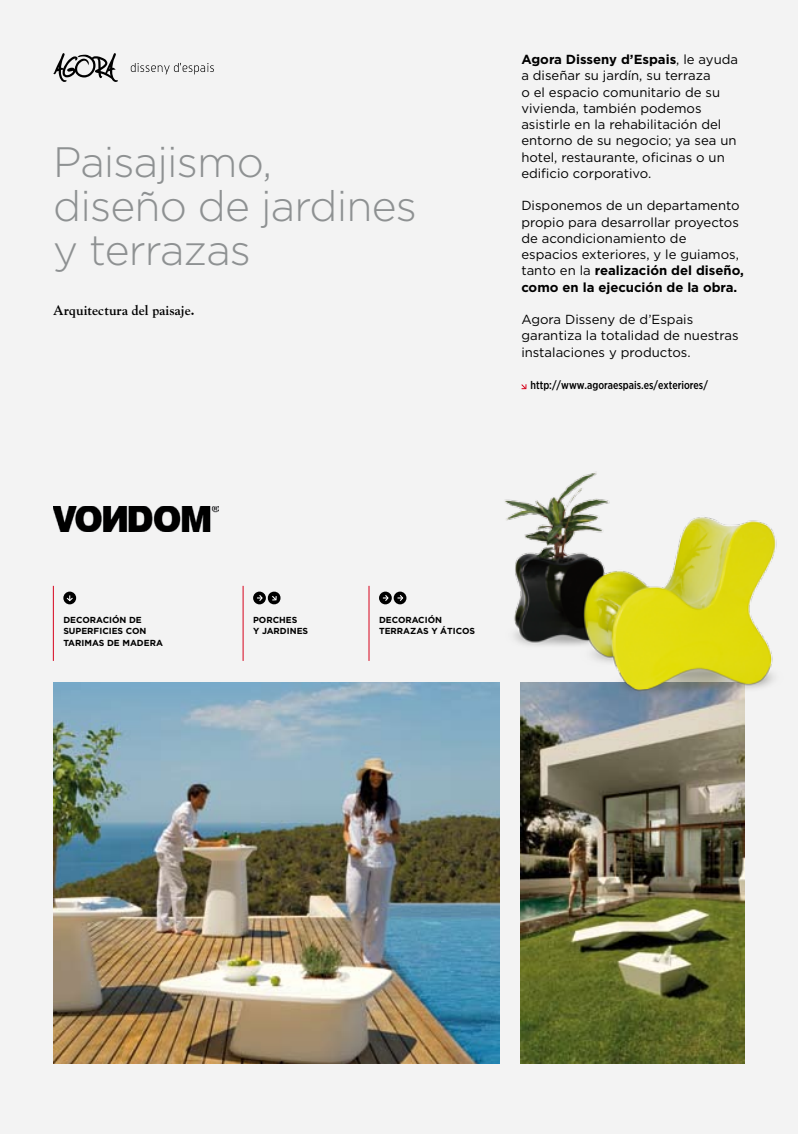
<style>
.page{position:relative;width:798px;height:1134px;background:#fff}
.page>*{position:absolute;margin:0;border:0;box-sizing:border-box;transform-origin:0 0}
.t1{font:300 42.5px/43.8px "Gotham";letter-spacing:-.02em;color:#8e9192}
.t2{font:700 13.75px "Goudy";color:#000}
.t3{font:13.12px/16.2px "Gotham";color:#000}
.t4{font:500 11.25px "Gotham Narrow";color:#000}
.t5{font:700 8.75px/11.2px "Gotham";color:#000}
.s1{font-weight:700}
</style>
<div class="page">
<div style="left:0;top:0;width:797px;height:1134px;background:#f3f3f3"></div>
<img style="left:520px;top:722px;width:224px;height:341px">
<svg style="left:521px;top:384px;width:5px;height:6px"></svg>
<img style="left:53px;top:682px;width:446px;height:381px">
<hr style="left:53px;top:586px;width:1px;height:75px;background:#d7031c">
<div style="left:63px;top:592px;width:13px;height:12px;background:#000;border-radius:50%"></div>
<svg style="left:66px;top:595px;width:7px;height:7px"></svg>
<div style="left:253px;top:592px;width:13px;height:12px;background:#000;border-radius:50%"></div>
<svg style="left:257px;top:591px;width:24px;height:14px"></svg>
<hr style="left:243px;top:586px;width:1px;height:75px;background:#d7031c">
<div style="left:379px;top:592px;width:12px;height:12px;background:#000;border-radius:50%"></div>
<svg style="left:383px;top:595px;width:6px;height:6px"></svg>
<div style="left:393px;top:592px;width:13px;height:12px;background:#000;border-radius:50%"></div>
<svg style="left:397px;top:595px;width:7px;height:6px"></svg>
<hr style="left:368px;top:586px;width:1px;height:75px;background:#d7031c">
<svg style="left:53px;top:53px;width:65px;height:29px"></svg>
<svg style="left:131px;top:63px;width:83px;height:11px"></svg>
<img style="left:494px;top:473px;width:283px;height:249px">
<img style="left:53px;top:507px;width:165px;height:25px">
<h1 class="t1" style="left:53px;top:140px;width:365px">Paisajismo,<br>diseño de jardines y terrazas</h1>
<p class="t2" style="left:53px;top:302px;width:143px">Arquitectura del paisaje.</p>
<p class="t3" style="left:521px;top:51px;width:218px"><span class="s1">Agora Disseny d’Espais</span>, le ayuda a diseñar su jardín, su terraza<br>o el espacio comunitario de su vivienda, también podemos asistirle en la rehabilitación del entorno de su negocio; ya sea un hotel, restaurante, oficinas o un edificio corporativo.</p>
<p class="t3" style="left:521px;top:197px;width:224px">Disponemos de un departamento propio para desarrollar proyectos de acondicionamiento de espacios exteriores, y le guiamos, tanto en la <span class="s1">realización del diseño, como en la ejecución de la obra.</span></p>
<p class="t3" style="left:521px;top:311px;width:219px">Agora Disseny de d’Espais garantiza la totalidad de nuestras instalaciones y productos.</p>
<p class="t4" style="left:530px;top:379px;width:179px">http://www.agoraespais.es/exteriores/</p>
<p class="t5" style="left:63px;top:614px;width:101px">DECORACIÓN DE<br>SUPERFICIES CON<br>TARIMAS DE MADERA</p>
<p class="t5" style="left:253px;top:614px;width:57px">PORCHES<br>Y JARDINES</p>
<p class="t5" style="left:379px;top:614px;width:98px">DECORACIÓN<br>TERRAZAS Y ÁTICOS</p>
</div>
